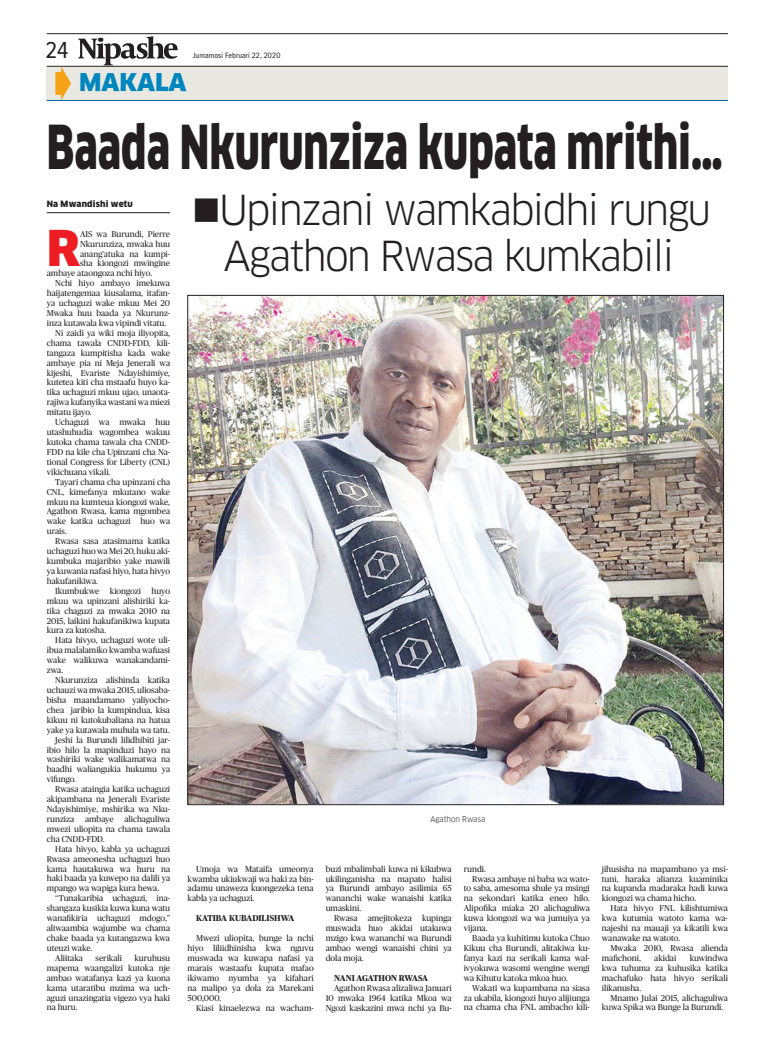
<style>
.page{position:relative;width:770px;height:1063px;background:#fff}
.page>*{position:absolute;margin:0;border:0;box-sizing:border-box;transform-origin:0 0}
.t1{font:900 59.2px "Clan OSF";color:#231f20;scale:.68 1}
.t2{font:900 48.2px "Clan";color:#ee1d23}
.t3{font:40.4px/45.8px "Clan OSF";letter-spacing:-.05em;color:#231f20;text-align:center}
.t4{font:900 24px "Clan OSF";color:#0086be}
.t5{font:24px "Proxima Nova Cond";color:#231f20}
.t6{font:8.5px/9.9px "Publico";color:#231f20;text-align:justify}
.t7{font:700 8.5px "Publico";letter-spacing:-.005em;color:#231f20}
.t8{font:900 8.5px "Clan";letter-spacing:.02em;color:#231f20}
.t9{font:condensed 8px "Franklin Gothic";letter-spacing:.01em;color:#231f20}
.t10{font:7.7px "Clan";letter-spacing:-.005em;color:#231f20;scale:.95 1}
</style>
<div class="page">
<hr style="left:47px;top:34px;width:681px;height:1px;background:#231f20">
<hr style="left:47px;top:66px;width:681px;height:1px;background:#231f20">
<div style="left:47px;top:67px;width:681px;height:34px;background:#e9e9e1"></div>
<hr style="left:47px;top:100px;width:681px;height:1px;background:#00689e">
<svg style="left:78px;top:36px;width:100px;height:30px"></svg>
<svg style="left:55px;top:66px;width:16px;height:35px"></svg>
<hr style="left:47px;top:213px;width:123px;height:1px;background:#231f20">
<img style="left:190px;top:297px;width:531px;height:506px">
<h3 class="t5" style="left:45px;top:40px;width:24px">24</h3>
<p class="t9" style="left:193px;top:51px;width:89px">Jumamosi Februari 22, 2020</p>
<h3 class="t4" style="left:80px;top:68px;width:109px;rotate:1deg">makala</h3>
<h1 class="t1" style="left:47px;top:115px;width:995px">Baada Nkurunziza kupata mrithi…</h1>
<p class="t8" style="left:47px;top:199px;width:88px">Na Mwandishi wetu</p>
<h2 class="t2" style="left:47px;top:222px;width:35px">R</h2>
<p class="t6" style="left:80px;top:229px;width:92px">AIS wa Burundi, Pierre</p>
<h3 class="t3" style="left:192px;top:187px;width:521px">■Upinzani wamkabidhi rungu<br>Agathon Rwasa kumkabili</h3>
<p class="t6" style="left:80px;top:239px;width:92px">Nkurunziza, mwaka huu</p>
<p class="t6" style="left:80px;top:249px;width:92px">anang’atuka na kumpi-</p>
<p class="t6" style="left:80px;top:259px;width:92px">sha kiongozi mwingine</p>
<p class="t6" style="left:47px;top:268px;width:107px">ambaye ataongoza nchi hiyo.</p>
<p class="t6" style="left:55px;top:278px;width:116px">Nchi hiyo ambayo imekuwa</p>
<p class="t6" style="left:47px;top:288px;width:125px">haijatengemaa kiusalama, itafan-</p>
<p class="t6" style="left:47px;top:298px;width:125px">ya uchaguzi wake mkuu Mei 20</p>
<p class="t6" style="left:47px;top:308px;width:125px">Mwaka huu baada ya Nkurunz-</p>
<p class="t6" style="left:47px;top:318px;width:121px">inza kutawala kwa vipindi vitatu.</p>
<p class="t6" style="left:55px;top:328px;width:116px">Ni zaidi ya wiki moja iliyopita,</p>
<p class="t6" style="left:47px;top:338px;width:125px">chama tawala CNDD-FDD, kili-</p>
<p class="t6" style="left:47px;top:348px;width:125px">tangaza kumpitisha kada wake</p>
<p class="t6" style="left:47px;top:358px;width:125px">ambaye pia ni Meja Jenerali wa</p>
<p class="t6" style="left:47px;top:368px;width:125px">kijeshi, Evariste Ndayishimiye,</p>
<p class="t6" style="left:47px;top:378px;width:125px">kutetea kiti cha mstaafu huyo ka-</p>
<p class="t6" style="left:47px;top:387px;width:125px">tika uchaguzi mkuu ujao, unaota-</p>
<p class="t6" style="left:47px;top:397px;width:125px">rajiwa kufanyika wastani wa miezi</p>
<p class="t6" style="left:47px;top:407px;width:46px">mitatu ijayo.</p>
<p class="t6" style="left:55px;top:417px;width:116px">Uchaguzi wa mwaka huu</p>
<p class="t6" style="left:47px;top:427px;width:125px">utashuhudia wagombea wakuu</p>
<p class="t6" style="left:47px;top:437px;width:125px">kutoka chama tawala cha CNDD-</p>
<p class="t6" style="left:47px;top:447px;width:125px">FDD na kile cha Upinzani cha Na-</p>
<p class="t6" style="left:47px;top:457px;width:125px">tional Congress for Liberty (CNL)</p>
<p class="t6" style="left:47px;top:467px;width:65px">vikichuana vikali.</p>
<p class="t6" style="left:55px;top:477px;width:116px">Tayari chama cha upinzani cha</p>
<p class="t6" style="left:47px;top:487px;width:125px">CNL, kimefanya mkutano wake</p>
<p class="t6" style="left:47px;top:497px;width:125px">mkuu na kumteua kiongozi wake,</p>
<p class="t6" style="left:47px;top:507px;width:125px">Agathon Rwasa, kama mgombea</p>
<p class="t6" style="left:47px;top:516px;width:125px">wake katika uchaguzi huo wa</p>
<p class="t6" style="left:47px;top:526px;width:22px">urais.</p>
<p class="t6" style="left:55px;top:536px;width:116px">Rwasa sasa atasimama katika</p>
<p class="t6" style="left:47px;top:546px;width:125px">uchaguzi huo wa Mei 20, huku aki-</p>
<p class="t6" style="left:47px;top:556px;width:125px">kumbuka majaribio yake mawili</p>
<p class="t6" style="left:47px;top:566px;width:125px">ya kuwania nafasi hiyo, hata hivyo</p>
<p class="t6" style="left:47px;top:576px;width:53px">hakufanikiwa.</p>
<p class="t6" style="left:55px;top:586px;width:45px">Ikumbukwe</p>
<p class="t6" style="left:110px;top:586px;width:33px">kiongozi</p>
<p class="t6" style="left:47px;top:586px;width:125px;text-indent:105px">huyo mkuu wa upinzani alishiriki ka&shy;tika chaguzi za mwaka 2010 na 2015, laikini hakufanikiwa kupata kura za kutosha.</p>
<p class="t6" style="left:47px;top:635px;width:125px;text-indent:8px">Hata hivyo, uchaguzi wote uli&shy;ibua malalamiko kwamba wafuasi wake walikuwa wanakandami&shy;zwa.</p>
<p class="t6" style="left:55px;top:675px;width:116px">Nkurunziza alishinda katika</p>
<p class="t6" style="left:47px;top:685px;width:125px">uchauzi wa mwaka 2015, uliosaba-</p>
<p class="t6" style="left:47px;top:695px;width:125px">bisha maandamano yaliyocho-</p>
<p class="t6" style="left:47px;top:705px;width:125px">chea jaribio la kumpindua, kisa</p>
<p class="t6" style="left:47px;top:715px;width:125px">kikuu ni kutokubaliana na hatua</p>
<p class="t6" style="left:47px;top:725px;width:124px">yake ya kutawala muhula wa tatu.</p>
<p class="t6" style="left:55px;top:735px;width:116px">Jeshi la Burundi lilidhibiti jar-</p>
<p class="t6" style="left:47px;top:745px;width:125px">ibio hilo la mapinduzi hayo na</p>
<p class="t6" style="left:47px;top:755px;width:125px">washiriki wake walikamatwa na</p>
<p class="t6" style="left:47px;top:764px;width:125px">baadhi waliangukia hukumu ya</p>
<p class="t6" style="left:47px;top:774px;width:31px">vifungo.</p>
<p class="t6" style="left:55px;top:784px;width:116px">Rwasa ataingia katika uchaguzi</p>
<p class="t6" style="left:47px;top:794px;width:125px">akipambana na Jenerali Evariste</p>
<p class="t6" style="left:47px;top:804px;width:125px">Ndayishimiye, mshirika wa Nku-</p>
<p class="t6" style="left:47px;top:814px;width:29px">runziza</p>
<p class="t6" style="left:85px;top:814px;width:30px">ambaye</p>
<p class="t10" style="left:430px;top:815px;width:59px">Agathon Rwasa</p>
<p class="t6" style="left:47px;top:814px;width:125px;text-indent:78px">alichaguliwa mwezi uliopita na chama tawala cha CNDD-FDD.</p>
<p class="t6" style="left:47px;top:844px;width:125px;text-indent:8px">Hata hivyo, kabla ya uchaguzi Rwasa ameonesha uchaguzi huo kama hautakuwa wa huru na haki baada ya kuwepo na dalili ya mpango wa wapiga kura hewa.</p>
<p class="t6" style="left:55px;top:893px;width:116px">“Tunakaribia uchaguzi, ina-</p>
<p class="t6" style="left:47px;top:903px;width:125px">shangaza kusikia kuwa kuna watu</p>
<p class="t6" style="left:47px;top:913px;width:125px">wanafikiria uchaguzi mdogo,”</p>
<p class="t6" style="left:47px;top:923px;width:125px">aliwaambia wajumbe wa chama</p>
<p class="t6" style="left:47px;top:933px;width:125px">chake baada ya kutangazwa kwa</p>
<p class="t6" style="left:47px;top:943px;width:47px">uteuzi wake.</p>
<p class="t6" style="left:55px;top:953px;width:29px">Aliitaka</p>
<p class="t6" style="left:96px;top:953px;width:28px">serikali</p>
<p class="t6" style="left:602px;top:864px;width:128px">jihusisha na mapambano ya msi&shy;tuni, haraka alianza kuaminika na kupanda madaraka hadi kuwa kiongozi wa chama hicho.</p>
<p class="t6" style="left:602px;top:903px;width:128px;text-indent:8px">Hata hivyo FNL kilishtumiwa kwa kutumia watoto kama wa&shy;najeshi na mauaji ya kikatili kwa wanawake na watoto.</p>
<p class="t6" style="left:602px;top:943px;width:128px;text-indent:8px">Mwaka 2010, Rwasa alienda mafichoni,</p>
<p class="t6" style="left:464px;top:864px;width:24px">rundi.</p>
<p class="t6" style="left:472px;top:874px;width:119px">Rwasa ambaye ni baba wa wato-</p>
<p class="t6" style="left:464px;top:884px;width:128px">to saba, amesoma shule ya msingi</p>
<p class="t6" style="left:464px;top:893px;width:128px">na sekondari katika eneo hilo.</p>
<p class="t6" style="left:464px;top:903px;width:128px">Alipofika miaka 20 alichaguliwa</p>
<p class="t6" style="left:464px;top:913px;width:127px">kuwa kiongozi wa wa jumuiya ya</p>
<p class="t6" style="left:464px;top:923px;width:25px">vijana.</p>
<p class="t6" style="left:472px;top:933px;width:119px">Baada ya kuhitimu kutoka Chuo</p>
<p class="t6" style="left:464px;top:943px;width:128px">Kikuu cha Burundi, alitakiwa ku-</p>
<p class="t6" style="left:464px;top:953px;width:128px">fanya kazi na serikali kama wal-</p>
<p class="t6" style="left:464px;top:963px;width:128px">ivyokuwa wasomi wengine wengi</p>
<p class="t6" style="left:464px;top:973px;width:106px">wa Kihutu katoka mkoa huo.</p>
<p class="t6" style="left:472px;top:983px;width:119px">Wakati wa kupambana na siasa</p>
<p class="t6" style="left:464px;top:993px;width:128px">za ukabila, kiongozi huyo alijiunga</p>
<p class="t6" style="left:464px;top:1003px;width:128px">na chama cha FNL ambacho kili-</p>
<p class="t6" style="left:326px;top:864px;width:128px">buzi mbalimbali kuwa ni kikubwa ukilinganisha na mapato halisi ya Burundi ambayo asilimia 65 wananchi wake wanaishi katika umaskini.</p>
<p class="t6" style="left:326px;top:913px;width:128px;text-indent:8px">Rwasa amejitokeza kupinga muswada huo akidai utakuwa mzigo kwa wananchi wa Burundi ambao wengi wanaishi chini ya dola moja.</p>
<p class="t7" style="left:334px;top:973px;width:95px">NANI AGATHON RWASA</p>
<p class="t6" style="left:326px;top:983px;width:128px;text-indent:8px">Agathon Rwasa alizaliwa Januari 10 mwaka 1964 katika Mkoa wa Ngozi kaskazini mwa nchi ya Bu-</p>
<p class="t6" style="left:188px;top:864px;width:128px;text-indent:8px">Umoja wa Mataifa umeonya kwamba ukiukwaji wa haki za bin&shy;adamu unaweza kuongezeka tena kabla ya uchaguzi.</p>
<p class="t7" style="left:196px;top:914px;width:100px">KATIBA KUBADILISHWA</p>
<p class="t6" style="left:188px;top:933px;width:128px;text-indent:8px">Mwezi uliopita, bunge la nchi hiyo liliidhinisha kwa nguvu muswada wa kuwapa nafasi ya marais wastaafu kupata mafao ikiwamo nyumba ya kifahari na malipo ya dola za Marekani 500,000.</p>
<p class="t6" style="left:196px;top:1003px;width:119px">Kiasi kinaelezwa na wacham-</p>
<p class="t6" style="left:47px;top:953px;width:125px;text-indent:88px">kuruhusu mapema waangalizi kutoka nje ambao watafanya kazi ya kuona kama utaratibu mzima wa uch&shy;aguzi unazingatia vigezo vya haki na huru.</p>
<p class="t6" style="left:602px;top:953px;width:128px;text-indent:88px">kuwindwa kwa tuhuma za kuhusika katika machafuko hata hivyo serikali ilikanusha.</p>
<p class="t6" style="left:602px;top:993px;width:128px;text-indent:8px">Mnamo Julai 2015, alichaguliwa kuwa Spika wa Bunge la Burundi.</p>
<p class="t6" style="left:654px;top:953px;width:24px">akidai</p>
</div>
